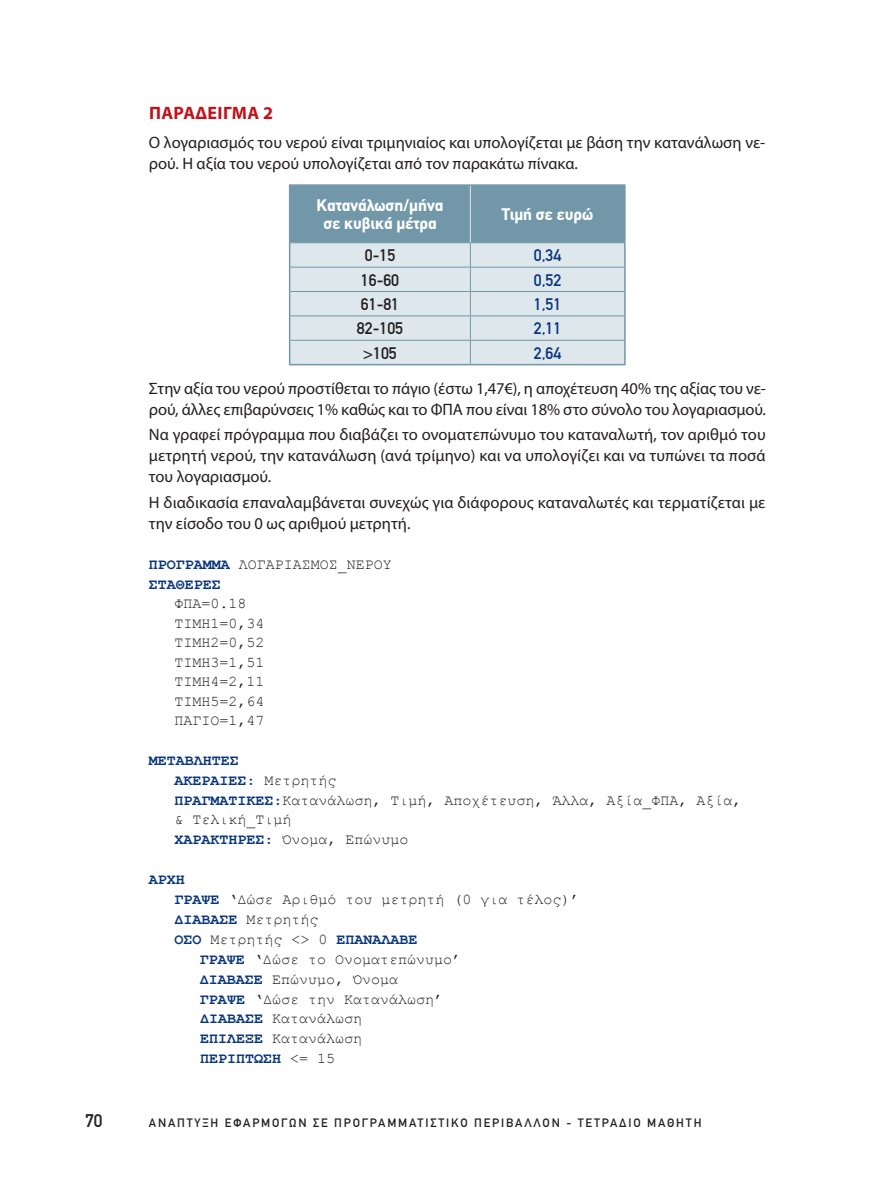
<style>
.page{position:relative;width:872px;height:1191px;background:#fff}
.page>*{position:absolute;margin:0;border:0;box-sizing:border-box;transform-origin:0 0}
.t1{font:700 18px "Myriad Pro";letter-spacing:.02em;color:#c4121a}
.t2{font:18px "CF Din";color:#231f20}
.t3{font:16.5px/21px "Myriad Pro";color:#231f20}
.t4{font:700 16.5px/18px "CF Din";color:#fff;text-align:center}
.t5{font:16.5px "CF Din";color:#231f20}
.t6{font:16.5px "CF Din";color:#08357c}
.t7{font:15px/19.5px "Courier New";color:#231f20}
.t8{font:700 15px/20px "Courier New";color:#08357c}
.t9{font:12px "CF Din";letter-spacing:.15em;color:#231f20}
.s1{font-weight:400;color:#231f20}
.s2{font-weight:700;color:#08357c}
</style>
<div class="page">
<hr style="left:289px;top:184px;width:181px;height:2px;background:#7197a8">
<hr style="left:470px;top:184px;width:155px;height:2px;background:#7197a8">
<svg style="left:289px;top:185px;width:336px;height:180px;background:#b7cad3"></svg>
<hr style="left:470px;top:186px;width:1px;height:56px;background:#dee7ec">
<p class="t1" style="left:149px;top:101px;width:126px">ΠΑΡΆΔΕΙΓΜΑ 2</p>
<p class="t3" style="left:149px;top:132px;width:618px">Ο λογαριασμός του νερού είναι τριμηνιαίος και υπολογίζεται με βάση την κατανάλωση νε&shy;ρού. Η αξία του νερού υπολογίζεται από τον παρακάτω πίνακα.</p>
<p class="t4" style="left:317px;top:197px;width:128px">Κατανάλωση/μήνα σε κυβικά μέτρα</p>
<p class="t4" style="left:502px;top:206px;width:93px">Τιμή σε ευρώ</p>
<p class="t5" style="left:365px;top:246px;width:32px">0-15</p>
<p class="t6" style="left:534px;top:246px;width:29px">0,34</p>
<p class="t5" style="left:361px;top:271px;width:40px">16-60</p>
<p class="t6" style="left:534px;top:271px;width:29px">0,52</p>
<p class="t5" style="left:361px;top:295px;width:40px">61-81</p>
<p class="t6" style="left:534px;top:295px;width:29px">1,51</p>
<p class="t5" style="left:357px;top:319px;width:48px">82-105</p>
<p class="t6" style="left:534px;top:319px;width:29px">2,11</p>
<p class="t5" style="left:363px;top:344px;width:35px">&gt;105</p>
<p class="t6" style="left:534px;top:344px;width:29px">2,64</p>
<p class="t3" style="left:149px;top:377px;width:618px">Στην αξία του νερού προστίθεται το πάγιο (έστω 1,47€), η αποχέτευση 40% της αξίας του νε&shy;ρού, άλλες επιβαρύνσεις 1% καθώς και το ΦΠΑ που είναι 18% στο σύνολο του λογαριασμού.</p>
<p class="t3" style="left:149px;top:424px;width:618px;text-align:justify">Να γραφεί πρόγραμμα που διαβάζει το ονοματεπώνυμο του καταναλωτή, τον αριθμό του μετρητή νερού, την κατανάλωση (ανά τρίμηνο) και να υπολογίζει και να τυπώνει τα ποσά του λογαριασμού.</p>
<p class="t3" style="left:149px;top:491px;width:618px">Η διαδικασία επαναλαμβάνεται συνεχώς για διάφορους καταναλωτές και τερματίζεται με την είσοδο του 0 ως αριθμού μετρητή.</p>
<p class="t8" style="left:149px;top:553px;width:245px">ΠΡΟΓΡΑΜΜΑ <span class="s1">ΛΟΓΑΡΙΑΣΜΟΣ_ΝΕΡΟΥ<br></span>ΣΤΑΘΕΡΕΣ</p>
<p class="t7" style="left:174px;top:593px;width:91px">ΦΠΑ=0.18<br>ΤΙΜΗ1=0,34<br>ΤΙΜΗ2=0,52<br>ΤΙΜΗ3=1,51<br>ΤΙΜΗ4=2,11<br>ΤΙΜΗ5=2,64<br>ΠΑΓΙΟ=1,47</p>
<p class="t7" style="left:174px;top:750px;width:569px;text-indent:-26px"><span class="s2">ΜΕΤΑΒΛΗΤΕΣ<br>ΑΚΕΡΑΙΕΣ:</span> Μετρητής<br><span class="s2">ΠΡΑΓΜΑΤΙΚΕΣ:</span>Κατανάλωση, Τιμή, Αποχέτευση, Άλλα, Αξία_ΦΠΑ, Αξία, &amp; Τελική_Τιμή<br><span class="s2">ΧΑΡΑΚΤΗΡΕΣ:</span> Όνομα, Επώνυμο</p>
<p class="t8" style="left:149px;top:869px;width:37px">ΑΡΧΗ</p>
<p class="t7" style="left:174px;top:889px;width:407px"><span class="s2">ΓΡΑΨΕ</span> ‘Δώσε Αριθμό του μετρητή (0 για τέλος)’</p>
<p class="t7" style="left:174px;top:909px;width:146px"><span class="s2">ΔΙΑΒΑΣΕ</span> Μετρητής</p>
<p class="t8" style="left:174px;top:928px;width:245px">ΟΣΟ <span class="s1">Μετρητής &lt;&gt; 0</span> ΕΠΑΝΑΛΑΒΕ</p>
<p class="t7" style="left:200px;top:949px;width:263px"><span class="s2">ΓΡΑΨΕ</span> ‘Δώσε το Ονοματεπώνυμο’</p>
<p class="t7" style="left:200px;top:968px;width:200px"><span class="s2">ΔΙΑΒΑΣΕ</span> Επώνυμο, Όνομα</p>
<p class="t7" style="left:200px;top:988px;width:245px"><span class="s2">ΓΡΑΨΕ</span> ‘Δώσε την Κατανάλωση’</p>
<p class="t7" style="left:200px;top:1008px;width:164px"><span class="s2">ΔΙΑΒΑΣΕ</span> Κατανάλωση</p>
<p class="t7" style="left:200px;top:1028px;width:164px"><span class="s2">ΕΠΙΛΕΞΕ</span> Κατανάλωση</p>
<p class="t8" style="left:200px;top:1048px;width:137px">ΠΕΡΙΠΤΩΣΗ <span class="s1">&lt;= 15</span></p>
<p class="t2" style="left:85px;top:1110px;width:19px">70</p>
<p class="t9" style="left:149px;top:1116px;width:554px">ΑΝΑΠΤΥΞΗ ΕΦΑΡΜΟΓΩΝ ΣΕ ΠΡΟΓΡΑΜΜΑΤΙΣΤΙΚΟ ΠΕΡΙΒΑΛΛΟΝ - ΤΕΤΡΑΔΙΟ ΜΑΘΗΤΗ</p>
</div>
